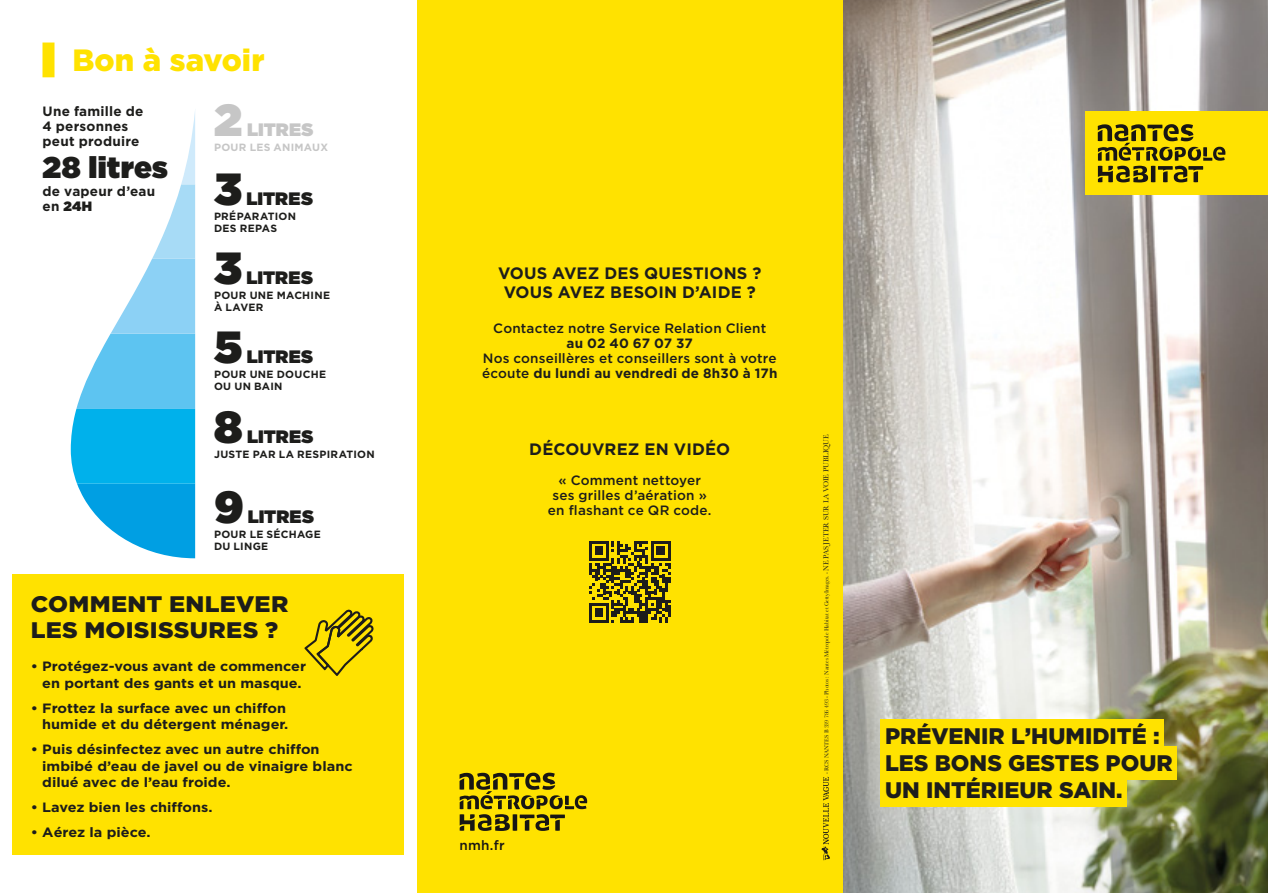
<style>
.page{position:relative;width:1268px;height:893px;background:#fff}
.page>*{position:absolute;margin:0;border:0;box-sizing:border-box;transform-origin:0 0}
.t1{font:900 45px "Gotham";color:#1d1d1b}
.t2{font:900 45px "Gotham";color:#c6c6c6}
._00-Ss_titre_bordure{font:900 30.75px "Gotham";letter-spacing:.005em;color:#ffe200}
.t3{font:900 30px "Gotham";letter-spacing:.01em;color:#1d1d1b}
.t4{font:900 22.5px "Gotham";color:#1d1d1b}
.t5{font:900 22.5px/25.5px "Gotham";color:#1d1d1b;scale:1.07 1}
.t6{font:900 18px "Gotham";letter-spacing:-.005em;color:#1d1d1b}
.t7{font:900 18px "Gotham";letter-spacing:-.005em;color:#c6c6c6}
.t8{font:700 16.5px "Gotham";letter-spacing:.01em;color:#1d1d1b}
.t9{font:700 13.5px/16.5px "Gotham";color:#1d1d1b;text-align:center;scale:1.07 1}
.t10{font:500 13.5px/15px "Gotham";letter-spacing:.01em;color:#1d1d1b}
.t11{font:700 13.5px/15px "Gotham";color:#1d1d1b}
.t12{font:500 13.5px "Gotham";color:#181614}
.t13{font:700 10.5px "Gotham";letter-spacing:.03em;color:#1d1d1b}
.t14{font:700 10.5px "Gotham";letter-spacing:.03em;color:#c6c6c6}
.t15{font:6px "Baskerville";letter-spacing:-.01em;color:#1d1d1b}
.s1{font-weight:900}
.s2{font-weight:700}
.s3{font-size:7.5px}
</style>
<div class="page">
<img style="left:842px;top:0;width:425px;height:893px">
<svg style="left:71px;top:112px;width:125px;height:446px"></svg>
<div style="left:1084px;top:112px;width:183px;height:83px;background:#ffe200"></div>
<svg style="left:1097px;top:124px;width:128px;height:58px"></svg>
<div style="left:880px;top:719px;width:283px;height:34px;background:#ffe200"></div>
<div style="left:880px;top:746px;width:296px;height:34px;background:#ffe200"></div>
<div style="left:880px;top:773px;width:246px;height:34px;background:#ffe200"></div>
<div style="left:417px;top:0;width:425px;height:893px;background:#ffe200"></div>
<svg style="left:589px;top:541px;width:81px;height:81px"></svg>
<svg style="left:459px;top:773px;width:128px;height:58px"></svg>
<div style="left:42px;top:43px;width:12px;height:34px;background:#ffe200"></div>
<svg style="left:821px;top:777px;width:8px;height:84px"></svg>
<div style="left:13px;top:574px;width:391px;height:280px;background:#ffe200"></div>
<svg style="left:304px;top:609px;width:70px;height:67px"></svg>
<p class="_00-Ss_titre_bordure" style="left:72px;top:43px;width:194px">Bon à savoir</p>
<p class="t11" style="left:43px;top:104px;width:102px">Une famille de<br>4 personnes peut produire</p>
<p class="t3" style="left:43px;top:150px;width:127px">28 litres</p>
<p class="t11" style="left:43px;top:183px;width:114px">de vapeur d’eau en <span class="s1">24H</span></p>
<p class="t2" style="left:214px;top:94px;width:30px">2</p>
<p class="t7" style="left:247px;top:119px;width:68px">LITRES</p>
<p class="t14" style="left:214px;top:141px;width:115px">POUR LES ANIMAUX</p>
<p class="t1" style="left:214px;top:163px;width:29px">3</p>
<p class="t6" style="left:246px;top:188px;width:68px">LITRES</p>
<p class="t13" style="left:214px;top:210px;width:83px">PRÉPARATION</p>
<p class="t13" style="left:214px;top:222px;width:65px">DES REPAS</p>
<p class="t1" style="left:214px;top:242px;width:29px">3</p>
<p class="t6" style="left:246px;top:267px;width:68px">LITRES</p>
<p class="t13" style="left:214px;top:289px;width:118px">POUR UNE MACHINE</p>
<p class="t13" style="left:214px;top:301px;width:51px">À LAVER</p>
<p class="t1" style="left:214px;top:321px;width:30px">5</p>
<p class="t6" style="left:247px;top:346px;width:68px">LITRES</p>
<p class="t13" style="left:214px;top:368px;width:113px">POUR UNE DOUCHE</p>
<p class="t13" style="left:214px;top:380px;width:70px">OU UN BAIN</p>
<p class="t1" style="left:214px;top:401px;width:30px">8</p>
<p class="t6" style="left:247px;top:426px;width:68px">LITRES</p>
<p class="t13" style="left:214px;top:448px;width:162px">JUSTE PAR LA RESPIRATION</p>
<p class="t1" style="left:214px;top:481px;width:31px">9</p>
<p class="t6" style="left:248px;top:506px;width:68px">LITRES</p>
<p class="t13" style="left:214px;top:528px;width:108px">POUR LE SÉCHAGE</p>
<p class="t13" style="left:214px;top:540px;width:56px">DU LINGE</p>
<p class="t5" style="left:31px;top:591px;width:242px">COMMENT ENLEVER<br>LES MOISISSURES ?</p>
<p class="t9" style="left:31px;top:658px;width:259px">• Protégez-vous avant de commencer en portant des gants et un masque.</p>
<p class="t9" style="left:31px;top:699px;width:242px;text-align:right">• Frottez la surface avec un chiffon humide et du détergent ménager.</p>
<p class="t9" style="left:42px;top:741px;width:291px;text-align:left;text-indent:-11px">• Puis désinfectez avec un autre chiffon imbibé d’eau de javel ou de vinaigre blanc dilué avec de l’eau froide.</p>
<p class="t9" style="left:31px;top:799px;width:171px">• Lavez bien les chiffons.</p>
<p class="t9" style="left:31px;top:824px;width:113px">• Aérez la pièce.</p>
<p class="t8" style="left:498px;top:263px;width:265px">VOUS AVEZ DES QUESTIONS ?</p>
<p class="t8" style="left:503px;top:283px;width:253px">VOUS AVEZ BESOIN D’AIDE ?</p>
<p class="t10" style="left:493px;top:320px;width:274px">Contactez notre Service Relation Client</p>
<p class="t11" style="left:566px;top:335px;width:128px">au 02 40 67 07 37</p>
<p class="t10" style="left:482px;top:350px;width:297px">Nos conseillères et conseillers sont à votre écoute <span class="s2">du lundi au vendredi de 8h30 à 17h</span></p>
<p class="t8" style="left:529px;top:440px;width:202px">DÉCOUVREZ EN VIDÉO</p>
<p class="t10" style="left:552px;top:473px;width:156px;text-align:center">« Comment nettoyer ses grilles d’aération »</p>
<p class="t10" style="left:548px;top:503px;width:165px">en flashant ce QR code.</p>
<p class="t12" style="left:459px;top:838px;width:47px">nmh.fr</p>
<p class="t15" style="left:822px;top:774px;width:341px;rotate:-90deg">- RCS NANTES B 339 786 493 - Photos : Nantes Métropole Habitat et GettyImages. - <span class="s3">NE PAS JETER SUR LA VOIE PUBLIQUE</span></p>
<p class="t4" style="left:884px;top:723px;width:276px">PRÉVENIR L’HUMIDITÉ :</p>
<p class="t4" style="left:884px;top:750px;width:289px">LES BONS GESTES POUR</p>
<p class="t4" style="left:884px;top:777px;width:239px">UN INTÉRIEUR SAIN.</p>
</div>
